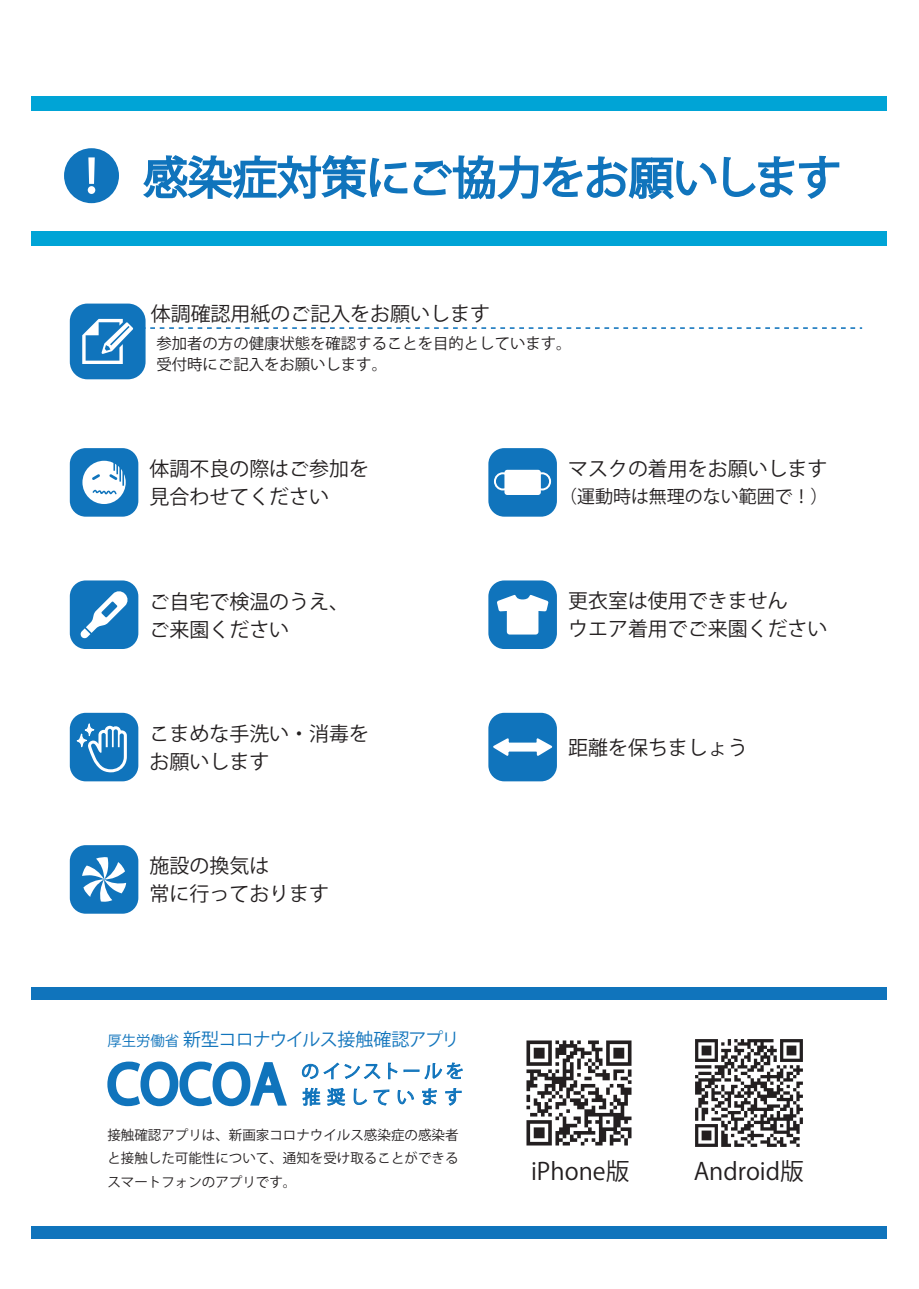
<style>
.page{position:relative;width:919px;height:1289px;background:#fff}
.page>*{position:absolute;margin:0;border:0;box-sizing:border-box;transform-origin:0 0}
.t1{font:44.55px "Koz Go Pr 6 N";color:#1074bc}
.t2{font:23.7px "Koz Go Pr 6 N";color:#231f20}
.t3{font:19.95px/27.9px "Koz Go Pr 6 N";color:#231f20}
.t4{font:18px "Koz Go Pr 6 N";letter-spacing:-.04em;color:#1074bc}
.t5{font:18px "Koz Go Pr 6 N";color:#231f20}
.t6{font:18px "Koz Go Pr 6 N";letter-spacing:.135em;color:#1074bc}
.t7{font:18px "Koz Go Pr 6 N";letter-spacing:.33em;color:#1074bc}
.t8{font:15.3px/20.5px "Koz Go Pr 6 N";color:#231f20}
.t9{font:13.5px/23.7px "Koz Go Pr 6 N";color:#231f20;text-align:justify}
.s1{font-size:14.4px}
</style>
<div class="page">
<svg style="left:143px;top:155px;width:697px;height:45px"></svg>
<div style="left:64px;top:148px;width:55px;height:55px;background:#1074bc;border-radius:50%"></div>
<svg style="left:87px;top:157px;width:9px;height:37px"></svg>
<img style="left:526px;top:1040px;width:106px;height:106px">
<img style="left:695px;top:1039px;width:108px;height:108px">
<div style="left:32px;top:986px;width:855px;height:13px;background:#1074bc"></div>
<div style="left:488px;top:448px;width:69px;height:68px;background:#1074bc;border-radius:16px"></div>
<div style="left:504px;top:470px;width:37px;height:25px;background:#fff;border-radius:3px"></div>
<div style="left:494px;top:472px;width:17px;height:18px;border:2px solid #fff;border-radius:50%"></div>
<div style="left:533px;top:472px;width:18px;height:18px;border:2px solid #fff;border-radius:50%"></div>
<div style="left:70px;top:580px;width:68px;height:69px;background:#1074bc;border-radius:16px"></div>
<svg style="left:80px;top:591px;width:48px;height:47px"></svg>
<div style="left:70px;top:448px;width:68px;height:68px;background:#1074bc;border-radius:16px"></div>
<div style="left:82px;top:461px;width:44px;height:43px;background:#fff;border-radius:50%"></div>
<svg style="left:91px;top:460px;width:33px;height:35px"></svg>
<div style="left:70px;top:712px;width:68px;height:69px;background:#1074bc;border-radius:16px"></div>
<svg style="left:88px;top:725px;width:39px;height:47px"></svg>
<svg style="left:85px;top:724px;width:9px;height:11px"></svg>
<div style="left:85px;top:723px;width:9px;height:13px;border:1px solid #fff;border-radius:50%"></div>
<svg style="left:77px;top:734px;width:9px;height:12px"></svg>
<div style="left:77px;top:733px;width:10px;height:14px;border:1px solid #fff;border-radius:50%"></div>
<div style="left:488px;top:712px;width:69px;height:69px;background:#1074bc;border-radius:16px"></div>
<svg style="left:493px;top:738px;width:60px;height:18px"></svg>
<div style="left:32px;top:231px;width:855px;height:15px;background:#00a4d6"></div>
<div style="left:32px;top:96px;width:855px;height:15px;background:#00a4d6"></div>
<div style="left:32px;top:1225px;width:855px;height:13px;background:#1074bc"></div>
<svg style="left:107px;top:1061px;width:180px;height:46px"></svg>
<svg style="left:301px;top:1062px;width:162px;height:44px"></svg>
<div style="left:488px;top:580px;width:69px;height:69px;background:#1074bc;border-radius:16px"></div>
<svg style="left:497px;top:595px;width:51px;height:39px"></svg>
<div style="left:70px;top:303px;width:75px;height:76px;background:#1074bc;border-radius:18px"></div>
<svg style="left:82px;top:319px;width:780px;height:45px"></svg>
<div style="left:70px;top:845px;width:68px;height:68px;background:#1074bc;border-radius:16px"></div>
<svg style="left:82px;top:857px;width:44px;height:45px"></svg>
<h1 class="t1" style="left:143px;top:153px;width:699px">感染症対策にご協力をお願いします</h1>
<p class="t3" style="left:151px;top:300px;width:340px">体調確認用紙のご記入をお願いします</p>
<p class="t8" style="left:156px;top:333px;width:416px">参加者の方の健康状態を確認することを目的としています。受付時にご記入をお願いします。</p>
<p class="t3" style="left:150px;top:455px;width:221px">体調不良の際はご参加を見合わせてください</p>
<p class="t3" style="left:150px;top:588px;width:201px">ご自宅で検温のうえ、ご来園ください</p>
<p class="t3" style="left:568px;top:455px;width:261px">マスクの着用をお願いします</p>
<p class="t5" style="left:559px;top:486px;width:271px">（運動時は無理のない範囲で！）</p>
<p class="t3" style="left:568px;top:587px;width:221px">更衣室は使用できません</p>
<p class="t3" style="left:568px;top:615px;width:261px">ウエア着用でご来園ください</p>
<p class="t3" style="left:150px;top:720px;width:221px">こまめな手洗い・消毒をお願いします</p>
<p class="t3" style="left:150px;top:852px;width:181px">施設の換気は<br>常に行っております</p>
<p class="t4" style="left:107px;top:1029px;width:353px"><span class="s1">厚生労働省</span>新型コロナウイルス接触確認アプリ</p>
<p class="t6" style="left:301px;top:1061px;width:164px">のインストールを</p>
<p class="t7" style="left:302px;top:1086px;width:161px">推奨しています</p>
<p class="t9" style="left:107px;top:1123px;width:352px">接触確認アプリは、新画家コロナウイルス感染症の感染者と接触した可能性について、通知を受け取ることができるスマートフォンのアプリです。</p>
<p class="t3" style="left:568px;top:733px;width:181px">距離を保ちましょう</p>
<p class="t2" style="left:531px;top:1158px;width:100px">iPhone版</p>
<p class="t2" style="left:693px;top:1158px;width:112px">Android版</p>
</div>
